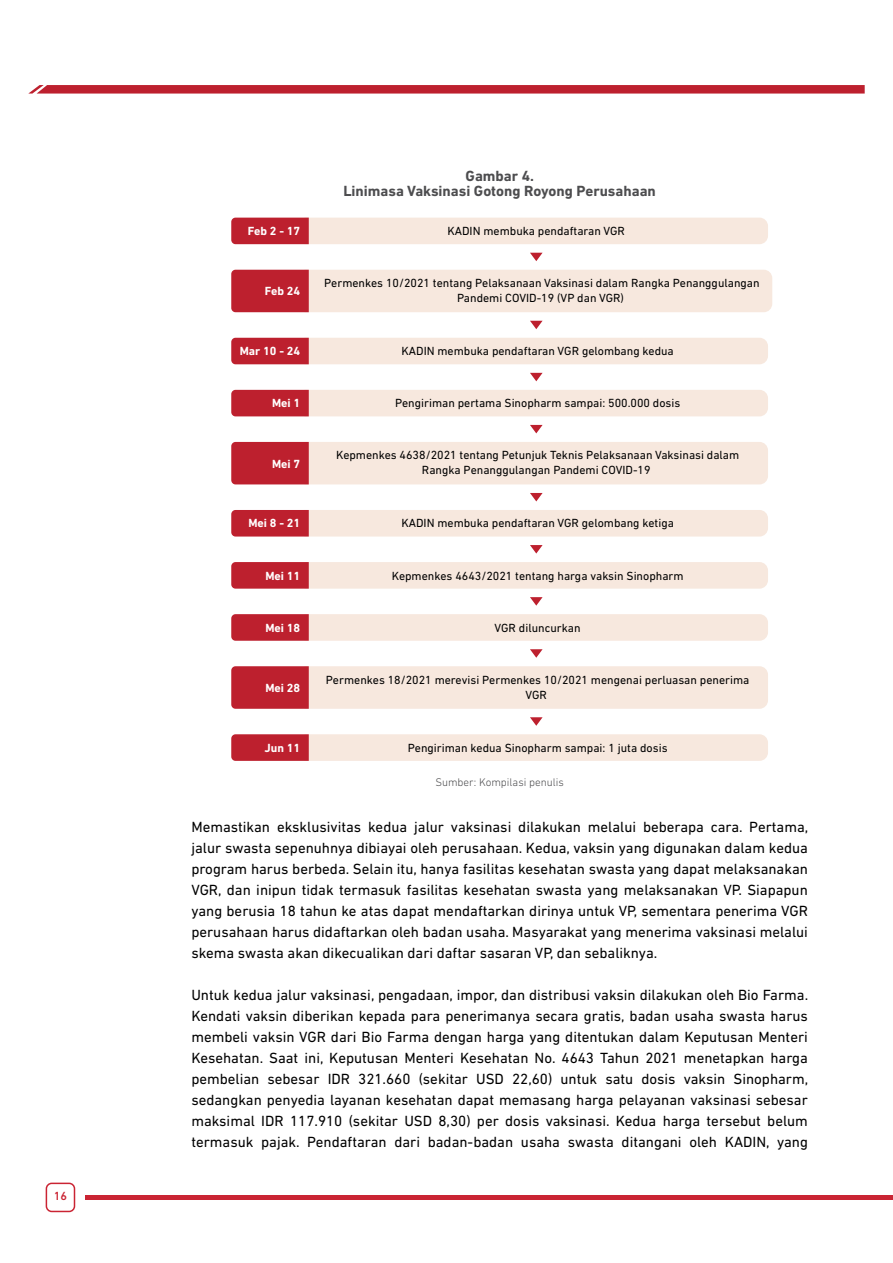
<style>
.page{position:relative;width:893px;height:1263px;background:#fff}
.page>*{position:absolute;margin:0;border:0;box-sizing:border-box;transform-origin:0 0}
.t1{font:15px/21px "DIN Next LT Pro";color:#000;text-align:justify}
.t2{font:700 15px/15px "DIN Next LT Pro";color:#4d4d4f;text-align:center}
.t3{font:12px/15px "DIN Next LT Pro";color:#000;text-align:center}
.t4{font:700 12px "DIN Next LT Pro";color:#fff}
.t5{font:500 12px "DIN Next LT Pro";color:#ca2433}
.t6{font:300 11.25px "DIN Next LT Pro";color:#4d4d4f}
</style>
<div class="page">
<svg style="left:28px;top:85px;width:837px;height:9px;background:#c12e3b"></svg>
<hr style="left:85px;top:1195px;width:808px;height:4px;background:#ca2433">
<div style="left:46px;top:1182px;width:29px;height:30px;border:2px solid #ca2433;border-radius:5px"></div>
<svg style="left:231px;top:218px;width:537px;height:26px;background:#eecbc4"></svg>
<svg style="left:231px;top:270px;width:541px;height:42px;background:#eecbc4"></svg>
<svg style="left:530px;top:253px;width:13px;height:8px"></svg>
<svg style="left:231px;top:338px;width:537px;height:26px;background:#eecbc4"></svg>
<svg style="left:231px;top:442px;width:537px;height:42px;background:#eecbc4"></svg>
<svg style="left:231px;top:390px;width:537px;height:26px;background:#eecbc4"></svg>
<svg style="left:530px;top:373px;width:13px;height:8px"></svg>
<svg style="left:530px;top:321px;width:13px;height:8px"></svg>
<svg style="left:530px;top:425px;width:13px;height:8px"></svg>
<svg style="left:231px;top:510px;width:537px;height:26px;background:#eecbc4"></svg>
<svg style="left:231px;top:562px;width:537px;height:27px;background:#eeccc5"></svg>
<svg style="left:231px;top:666px;width:537px;height:43px;background:#eecbc5"></svg>
<svg style="left:231px;top:614px;width:537px;height:27px;background:#eeccc5"></svg>
<svg style="left:530px;top:493px;width:13px;height:8px"></svg>
<svg style="left:530px;top:597px;width:13px;height:9px"></svg>
<svg style="left:231px;top:734px;width:537px;height:27px;background:#eeccc5"></svg>
<svg style="left:530px;top:717px;width:13px;height:9px"></svg>
<svg style="left:530px;top:545px;width:13px;height:8px"></svg>
<svg style="left:530px;top:649px;width:13px;height:9px"></svg>
<p class="t5" style="left:54px;top:1189px;width:15px">16</p>
<p class="t2" style="left:343px;top:169px;width:314px">Gambar 4.<br>Linimasa Vaksinasi Gotong Royong Perusahaan</p>
<p class="t4" style="left:248px;top:224px;width:54px">Feb 2 - 17</p>
<p class="t3" style="left:447px;top:223px;width:179px">KADIN membuka pendaftaran VGR</p>
<p class="t4" style="left:265px;top:284px;width:37px">Feb 24</p>
<p class="t3" style="left:324px;top:275px;width:437px">Permenkes 10/2021 tentang Pelaksanaan Vaksinasi dalam Rangka Penanggulangan<br>Pandemi COVID-19 (VP dan VGR)</p>
<p class="t4" style="left:240px;top:344px;width:62px">Mar 10 - 24</p>
<p class="t3" style="left:402px;top:343px;width:274px">KADIN membuka pendaftaran VGR gelombang kedua</p>
<p class="t4" style="left:272px;top:396px;width:30px">Mei 1</p>
<p class="t3" style="left:395px;top:396px;width:287px">Pengiriman pertama Sinopharm sampai: 500.000 dosis</p>
<p class="t4" style="left:272px;top:457px;width:30px">Mei 7</p>
<p class="t3" style="left:336px;top:448px;width:405px">Kepmenkes 4638/2021 tentang Petunjuk Teknis Pelaksanaan Vaksinasi dalam<br>Rangka Penanggulangan Pandemi COVID-19</p>
<p class="t4" style="left:248px;top:516px;width:53px">Mei 8 - 21</p>
<p class="t3" style="left:401px;top:516px;width:274px">KADIN membuka pendaftaran VGR gelombang ketiga</p>
<p class="t4" style="left:265px;top:568px;width:36px">Mei 11</p>
<p class="t3" style="left:392px;top:568px;width:293px">Kepmenkes 4643/2021 tentang harga vaksin Sinopharm</p>
<p class="t4" style="left:265px;top:620px;width:36px">Mei 18</p>
<p class="t3" style="left:495px;top:620px;width:87px">VGR diluncurkan</p>
<p class="t4" style="left:265px;top:681px;width:36px">Mei 28</p>
<p class="t3" style="left:326px;top:672px;width:425px">Permenkes 18/2021 merevisi Permenkes 10/2021 mengenai perluasan penerima<br>VGR</p>
<p class="t4" style="left:265px;top:741px;width:37px">Jun 11</p>
<p class="t3" style="left:408px;top:740px;width:261px">Pengiriman kedua Sinopharm sampai: 1 juta dosis</p>
<p class="t6" style="left:435px;top:776px;width:130px">Sumber: Kompilasi penulis</p>
<p class="t1" style="left:191px;top:816px;width:618px">Memastikan eksklusivitas kedua jalur vaksinasi dilakukan melalui beberapa cara. Pertama, jalur swasta sepenuhnya dibiayai oleh perusahaan. Kedua, vaksin yang digunakan dalam kedua program harus berbeda. Selain itu, hanya fasilitas kesehatan swasta yang dapat melaksanakan VGR, dan inipun tidak termasuk fasilitas kesehatan swasta yang melaksanakan VP. Siapapun yang berusia 18 tahun ke atas dapat mendaftarkan dirinya untuk VP, sementara penerima VGR perusahaan harus didaftarkan oleh badan usaha. Masyarakat yang menerima vaksinasi melalui skema swasta akan dikecualikan dari daftar sasaran VP, dan sebaliknya.</p>
<p class="t1" style="left:191px;top:984px;width:618px">Untuk kedua jalur vaksinasi, pengadaan, impor, dan distribusi vaksin dilakukan oleh Bio Farma.<br>Kendati vaksin diberikan kepada para penerimanya secara gratis, badan usaha swasta harus membeli vaksin VGR dari Bio Farma dengan harga yang ditentukan dalam Keputusan Menteri Kesehatan. Saat ini, Keputusan Menteri Kesehatan No. 4643 Tahun 2021 menetapkan harga pembelian sebesar IDR 321.660 (sekitar USD 22,60) untuk satu dosis vaksin Sinopharm, sedangkan penyedia layanan kesehatan dapat memasang harga pelayanan vaksinasi sebesar maksimal IDR 117.910 (sekitar USD 8,30) per dosis vaksinasi. Kedua harga tersebut belum termasuk pajak. Pendaftaran dari badan-badan usaha swasta ditangani oleh KADIN, yang</p>
</div>
